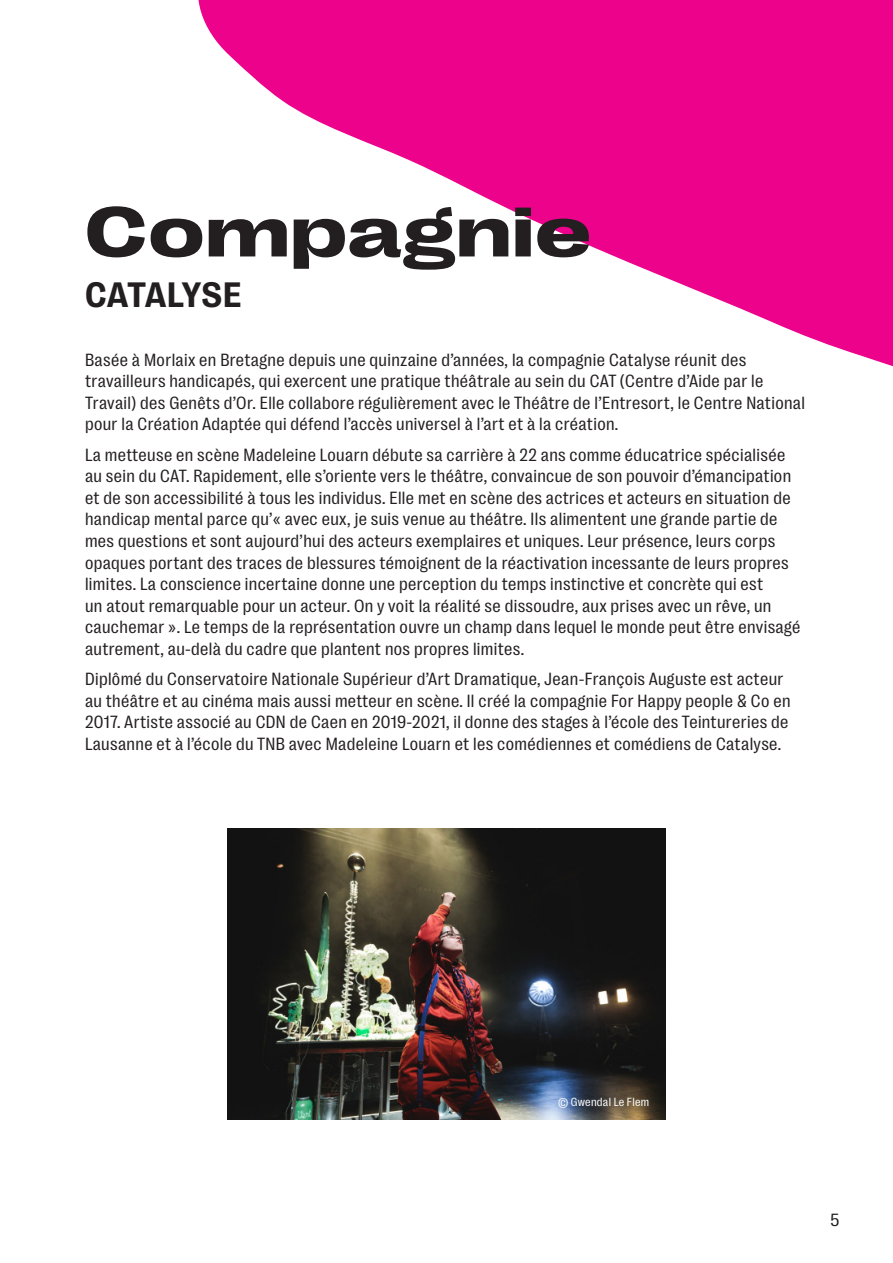
<style>
.page{position:relative;width:893px;height:1263px;background:#fff}
.page>*{position:absolute;margin:0;border:0;box-sizing:border-box;transform-origin:0 0}
.Entête{font:700 72px "Right Grotesk Spatial";letter-spacing:.02em;color:#231f20}
.Exergue{font:700 36px "Right Grotesk";color:#231f20}
.Texte_courant{font:18px/21.6px "Right Grotesk Text";letter-spacing:.02em;color:#231f20}
.Entête-2{font:12px "Right Grotesk Text";letter-spacing:.02em;color:#fff}
</style>
<div class="page">
<svg style="left:198px;top:0;width:695px;height:367px;fill:#ed028c"></svg>
<img style="left:228px;top:828px;width:437px;height:292px">
<p class="Entête" style="left:85px;top:192px;width:508px">Compagnie</p>
<p class="Exergue" style="left:85px;top:275px;width:158px">CATALYSE</p>
<p class="Texte_courant" style="left:85px;top:349px;width:722px">Basée à Morlaix en Bretagne depuis une quinzaine d’années, la compagnie Catalyse réunit des travailleurs handicapés, qui exercent une pratique théâtrale au sein du CAT (Centre d’Aide par le Travail) des Genêts d’Or. Elle collabore régulièrement avec le Théâtre de l’Entresort, le Centre National pour la Création Adaptée qui défend l’accès universel à l’art et à la création.</p>
<p class="Texte_courant" style="left:85px;top:443px;width:717px">La metteuse en scène Madeleine Louarn débute sa carrière à 22 ans comme éducatrice spécialisée au sein du CAT. Rapidement, elle s’oriente vers le théâtre, convaincue de son pouvoir d’émancipation et de son accessibilité à tous les individus. Elle met en scène des actrices et acteurs en situation de handicap mental parce qu’« avec eux, je suis venue au théâtre. Ils alimentent une grande partie de mes questions et sont aujourd’hui des acteurs exemplaires et uniques. Leur présence, leurs corps opaques portant des traces de blessures témoignent de la réactivation incessante de leurs propres limites. La conscience incertaine donne une perception du temps instinctive et concrète qui est<br>un atout remarquable pour un acteur. On y voit la réalité se dissoudre, aux prises avec un rêve, un cauchemar ». Le temps de la représentation ouvre un champ dans lequel le monde peut être envisagé autrement, au-delà du cadre que plantent nos propres limites.</p>
<p class="Texte_courant" style="left:85px;top:668px;width:707px">Diplômé du Conservatoire Nationale Supérieur d’Art Dramatique, Jean-François Auguste est acteur au théâtre et au cinéma mais aussi metteur en scène. Il créé la compagnie For Happy people &amp; Co en 2017. Artiste associé au CDN de Caen en 2019-2021, il donne des stages à l’école des Teintureries de Lausanne et à l’école du TNB avec Madeleine Louarn et les comédiennes et comédiens de Catalyse.</p>
<p class="Entête-2" style="left:558px;top:1096px;width:93px">© Gwendal Le Flem</p>
<p class="Texte_courant" style="left:830px;top:1208px;width:10px">5</p>
</div>
